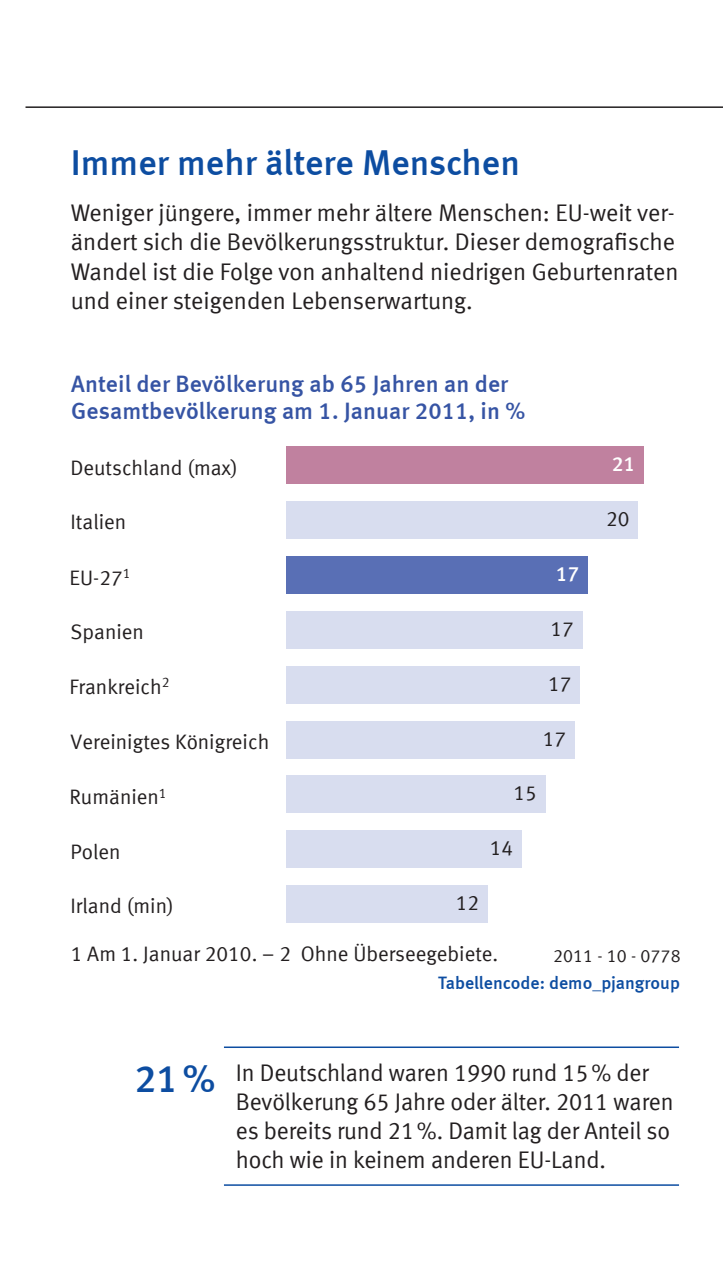
<style>
.page{position:relative;width:723px;height:1276px;background:#fff}
.page>*{position:absolute;margin:0;border:0;box-sizing:border-box;transform-origin:0 0}
.t1{font:36px "Meta Medium LF";color:#0d4da1}
.t2{font:24px/29.1px "Meta Normal LF";letter-spacing:-.005em;color:#231f20}
.t3{font:23.7px/27.3px "Meta Medium LF";color:#3654a4}
.t4{font:21px "Meta Normal LF";color:#231f20}
.t5{font:21px "Meta Medium LF";color:#fff}
.t6{font:18px "Meta Medium LF";color:#0d4da1}
.t7{font:17.7px "Meta Normal LF";letter-spacing:.005em;color:#231f20}
.s1{font-family:"Meta Medium LF";font-size:39px;color:#0d4da1}
</style>
<div class="page">
<hr style="left:224px;top:1046px;width:455px;height:2px;background:#0d4da1">
<hr style="left:224px;top:1184px;width:455px;height:1px;background:#0d4da1">
<div style="left:286px;top:501px;width:352px;height:38px;background:#d8ddef"></div>
<div style="left:286px;top:611px;width:296px;height:38px;background:#d8ddef"></div>
<div style="left:286px;top:666px;width:294px;height:37px;background:#d8ddef"></div>
<div style="left:286px;top:720px;width:289px;height:38px;background:#d8ddef"></div>
<div style="left:286px;top:775px;width:259px;height:38px;background:#d8ddef"></div>
<div style="left:286px;top:830px;width:236px;height:38px;background:#d8ddef"></div>
<div style="left:286px;top:885px;width:202px;height:38px;background:#d8ddef"></div>
<div style="left:286px;top:446px;width:357px;height:38px;background:#c0819f"></div>
<div style="left:286px;top:556px;width:301px;height:38px;background:#596fb5"></div>
<hr style="left:26px;top:106px;width:697px;height:2px;background:#231f20">
<h1 class="t1" style="left:71px;top:142px;width:451px">Immer mehr ältere Menschen</h1>
<p class="t2" style="left:71px;top:198px;width:609px">Weniger jüngere, immer mehr ältere Menschen: EU-weit ver&shy;ändert sich die Bevölkerungsstruktur. Dieser demografische Wandel ist die Folge von anhaltend niedrigen Geburtenraten und einer steigenden Lebenserwartung.</p>
<p class="t3" style="left:71px;top:369px;width:455px">Anteil der Bevölkerung ab 65 Jahren an der<br>Gesamtbevölkerung am 1. Januar 2011, in %</p>
<p class="t4" style="left:71px;top:455px;width:169px">Deutschland (max)</p>
<p class="t4" style="left:71px;top:510px;width:57px">Italien</p>
<p class="t4" style="left:70px;top:565px;width:62px">EU-27<sup>1</sup></p>
<p class="t4" style="left:71px;top:620px;width:75px">Spanien</p>
<p class="t4" style="left:70px;top:675px;width:101px">Frankreich<sup>2</sup></p>
<p class="t5" style="left:556px;top:561px;width:25px">17</p>
<p class="t4" style="left:550px;top:616px;width:25px">17</p>
<p class="t4" style="left:548px;top:671px;width:25px">17</p>
<p class="t4" style="left:71px;top:729px;width:200px">Vereinigtes Königreich</p>
<p class="t4" style="left:543px;top:726px;width:25px">17</p>
<p class="t4" style="left:70px;top:785px;width:99px">Rumänien<sup>1</sup></p>
<p class="t4" style="left:513px;top:781px;width:25px">15</p>
<p class="t4" style="left:71px;top:839px;width:51px">Polen</p>
<p class="t4" style="left:71px;top:894px;width:105px">Irland (min)</p>
<p class="t4" style="left:490px;top:836px;width:25px">14</p>
<p class="t4" style="left:456px;top:890px;width:25px">12</p>
<p class="t5" style="left:612px;top:451px;width:25px">21</p>
<p class="t4" style="left:606px;top:507px;width:25px">20</p>
<p class="t4" style="left:71px;top:941px;width:222px">1 Am 1. Januar 2010. – 2</p>
<p class="t4" style="left:301px;top:941px;width:199px">Ohne Überseegebiete.</p>
<p class="t7" style="left:553px;top:945px;width:129px">2011 - 10 - 0778</p>
<p class="t6" style="left:438px;top:972px;width:243px">Tabellencode: demo_pjangroup</p>
<p class="t2" style="left:236px;top:1057px;width:439px;text-indent:-102px"><span class="s1">21%</span> In Deutschland waren 1990 rund 15% der Bevölkerung 65 Jahre oder älter. 2011 waren es bereits rund 21%. Damit lag der Anteil so hoch wie in keinem anderen EU-Land.</p>
</div>
